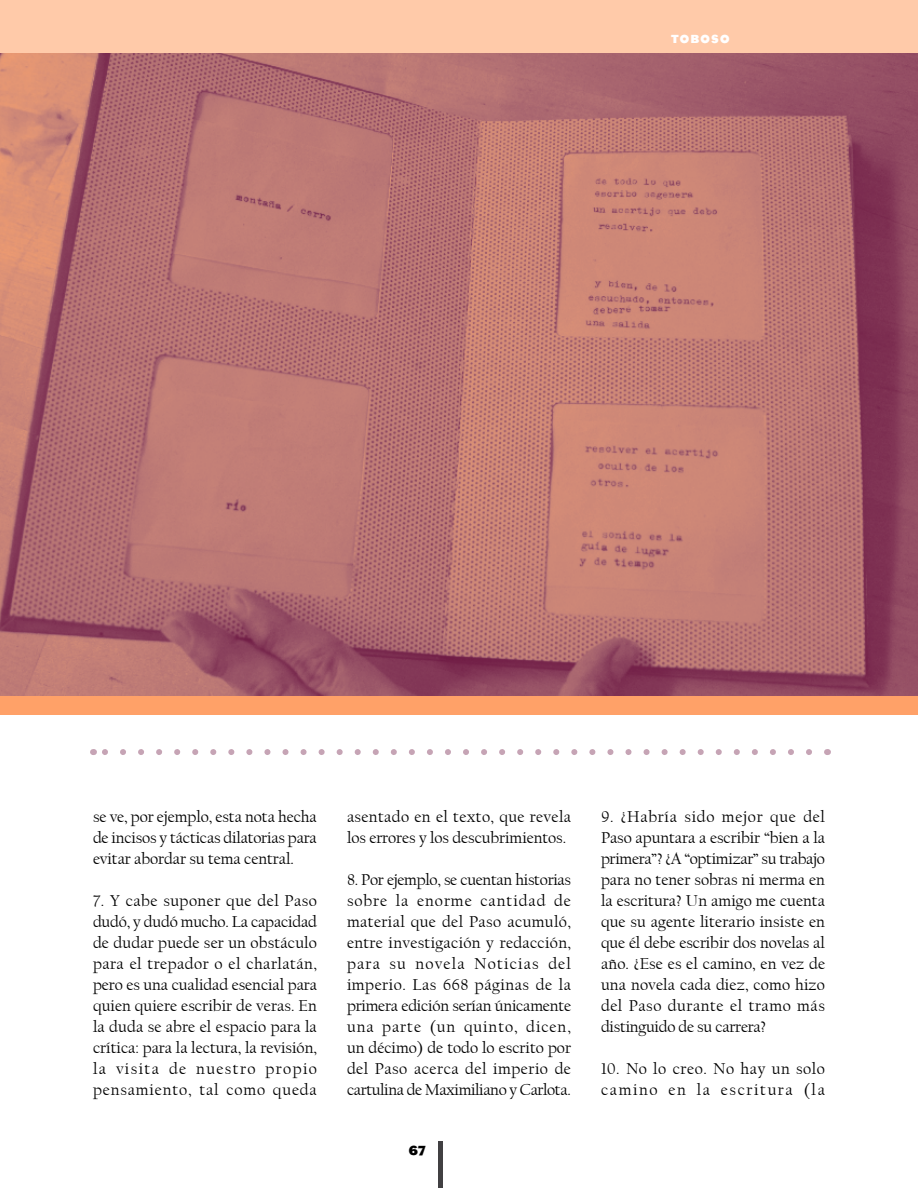
<style>
.page{position:relative;width:918px;height:1188px;background:#fff}
.page>*{position:absolute;margin:0;border:0;box-sizing:border-box;transform-origin:0 0}
.t1{font:16.5px/21px "Californian FB";letter-spacing:.02em;color:#000;text-align:justify}
.t2{font:16.5px/21px "Californian FB";letter-spacing:-.005em;color:#000}
.t3{font:16.5px/21px "Californian FB";letter-spacing:.095em;color:#000}
.t4{font:700 13.5px "Eagle";color:#000}
.t5{font:700 12px "Eagle";letter-spacing:.1em;color:#fff}
</style>
<div class="page">
<div style="left:0;top:0;width:918px;height:54px;background:#ffcaa9"></div>
<div style="left:438px;top:1142px;width:5px;height:46px;background:#414042"></div>
<img style="left:0;top:54px;width:918px;height:642px">
<div style="left:0;top:696px;width:918px;height:18px;background:#ffa168"></div>
<svg style="left:102px;top:749px;width:707px;height:6px"></svg>
<p class="t5" style="left:671px;top:32px;width:60px">TOBOSO</p>
<p class="t1" style="left:93px;top:806px;width:225px">se ve, por ejemplo, esta nota hecha de incisos y tácticas dilatorias para evitar abordar su tema central.</p>
<p class="t1" style="left:93px;top:890px;width:226px">7. Y cabe suponer que del Paso dudó, y dudó mucho. La capacidad de dudar puede ser un obstáculo para el trepador o el charlatán, pero es una cualidad esencial para quien quiere escribir de veras. En la duda se abre el espacio para la crítica: para la lectura, la revisión, la visita de nuestro propio pensamiento, tal como queda</p>
<p class="t2" style="left:347px;top:806px;width:226px">asentado en el texto, que revela los errores y los descubrimientos.</p>
<p class="t1" style="left:347px;top:869px;width:226px">8. Por ejemplo, se cuentan historias sobre la enorme cantidad de material que del Paso acumuló, entre investigación y redacción, para su novela Noticias del imperio. Las 668 páginas de la primera edición serían únicamente una parte (un quinto, dicen, un décimo) de todo lo escrito por del Paso acerca del imperio de cartulina de Maximiliano y Carlota.</p>
<p class="t4" style="left:409px;top:1143px;width:18px">67</p>
<p class="t1" style="left:601px;top:806px;width:226px">9. ¿Habría sido mejor que del Paso apuntara a escribir “bien a la primera”? ¿A “optimizar” su trabajo para no tener sobras ni merma en la escritura? Un amigo me cuenta que su agente literario insiste en que él debe escribir dos novelas al año. ¿Ese es el camino, en vez de una novela cada diez, como hizo del Paso durante el tramo más distinguido de su carrera?</p>
<p class="t3" style="left:601px;top:1058px;width:226px">10. No lo creo. No hay un solo camino en la escritura (la</p>
</div>
